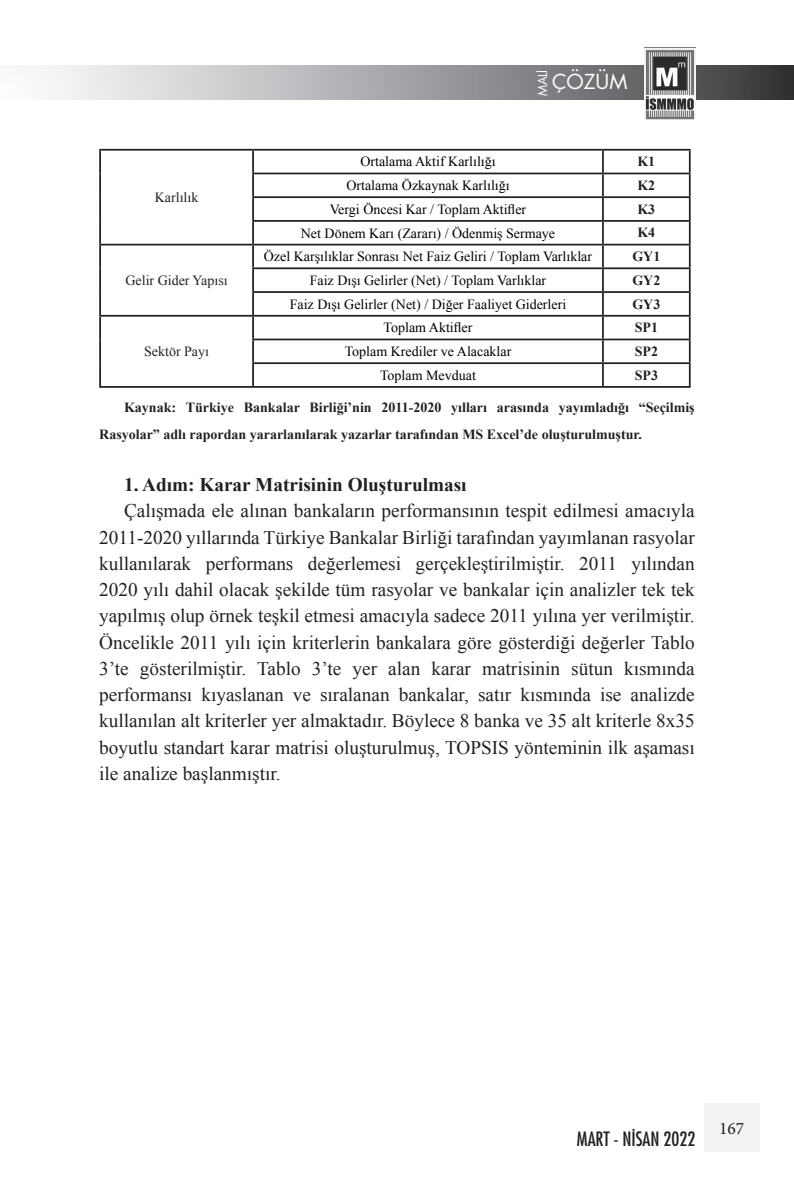
<style>
.page{position:relative;width:794px;height:1191px;background:#fff}
.page>*{position:absolute;margin:0;border:0;box-sizing:border-box;transform-origin:0 0}
.t1{font:20.12px "Futura Book Tr";color:#fff}
.t2{font:19.25px/26.2px "Times New Roman";color:#231f20;text-align:justify}
.t3{font:700 19.25px "Times New Roman";color:#231f20}
.t4{font:19.25px "Futura Cond Nr Tr";color:#231f20}
.t5{font:17.5px "Minion Pro";color:#231f20}
.t6{font:14px "Times New Roman";color:#000}
.t7{font:700 14px/26.2px "Times New Roman";color:#231f20}
.t8{font:14px "Times New Roman";color:#231f20}
.t9{font:12.25px "Futura Book Tr";color:#fff}
</style>
<div class="page">
<div style="left:0;top:65px;width:794px;height:35px;background:linear-gradient(to right,#fff,#3c3d3f)"></div>
<img style="left:644px;top:47px;width:51px;height:73px">
<div style="left:704px;top:1103px;width:55px;height:48px;background:#f2f3f4"></div>
<hr style="left:99px;top:149px;width:154px;height:2px;background:#231f20">
<hr style="left:99px;top:151px;width:2px;height:22px;background:#231f20">
<hr style="left:253px;top:149px;width:350px;height:2px;background:#231f20">
<hr style="left:252px;top:151px;width:2px;height:22px;background:#231f20">
<hr style="left:603px;top:149px;width:87px;height:2px;background:#231f20">
<hr style="left:602px;top:151px;width:2px;height:22px;background:#231f20">
<hr style="left:99px;top:173px;width:2px;height:24px;background:#231f20">
<hr style="left:252px;top:173px;width:351px;height:1px;background:#231f20">
<hr style="left:252px;top:174px;width:2px;height:22px;background:#231f20">
<hr style="left:603px;top:173px;width:87px;height:1px;background:#231f20">
<hr style="left:602px;top:174px;width:2px;height:22px;background:#231f20">
<hr style="left:99px;top:197px;width:2px;height:24px;background:#231f20">
<hr style="left:252px;top:196px;width:351px;height:2px;background:#231f20">
<hr style="left:252px;top:198px;width:2px;height:22px;background:#231f20">
<hr style="left:603px;top:196px;width:87px;height:2px;background:#231f20">
<hr style="left:602px;top:198px;width:2px;height:22px;background:#231f20">
<hr style="left:99px;top:221px;width:2px;height:23px;background:#231f20">
<hr style="left:252px;top:220px;width:351px;height:2px;background:#231f20">
<hr style="left:252px;top:222px;width:2px;height:22px;background:#231f20">
<hr style="left:603px;top:220px;width:87px;height:2px;background:#231f20">
<hr style="left:602px;top:222px;width:2px;height:22px;background:#231f20">
<hr style="left:99px;top:244px;width:154px;height:1px;background:#231f20">
<hr style="left:99px;top:245px;width:2px;height:23px;background:#231f20">
<hr style="left:253px;top:244px;width:350px;height:1px;background:#231f20">
<hr style="left:252px;top:245px;width:2px;height:22px;background:#231f20">
<hr style="left:603px;top:244px;width:87px;height:1px;background:#231f20">
<hr style="left:602px;top:245px;width:2px;height:22px;background:#231f20">
<hr style="left:99px;top:268px;width:2px;height:24px;background:#231f20">
<hr style="left:252px;top:267px;width:351px;height:2px;background:#231f20">
<hr style="left:252px;top:269px;width:2px;height:22px;background:#231f20">
<hr style="left:603px;top:267px;width:87px;height:2px;background:#231f20">
<hr style="left:602px;top:269px;width:2px;height:22px;background:#231f20">
<hr style="left:99px;top:292px;width:2px;height:23px;background:#231f20">
<hr style="left:252px;top:291px;width:351px;height:2px;background:#231f20">
<hr style="left:252px;top:293px;width:2px;height:22px;background:#231f20">
<hr style="left:603px;top:291px;width:87px;height:2px;background:#231f20">
<hr style="left:602px;top:293px;width:2px;height:22px;background:#231f20">
<hr style="left:99px;top:315px;width:154px;height:2px;background:#231f20">
<hr style="left:99px;top:317px;width:2px;height:22px;background:#231f20">
<hr style="left:253px;top:315px;width:350px;height:2px;background:#231f20">
<hr style="left:252px;top:317px;width:2px;height:21px;background:#231f20">
<hr style="left:603px;top:315px;width:87px;height:2px;background:#231f20">
<hr style="left:602px;top:317px;width:2px;height:21px;background:#231f20">
<hr style="left:99px;top:339px;width:2px;height:24px;background:#231f20">
<hr style="left:252px;top:338px;width:351px;height:2px;background:#231f20">
<hr style="left:252px;top:340px;width:2px;height:22px;background:#231f20">
<hr style="left:603px;top:338px;width:87px;height:2px;background:#231f20">
<hr style="left:602px;top:340px;width:2px;height:22px;background:#231f20">
<hr style="left:99px;top:363px;width:2px;height:23px;background:#231f20">
<hr style="left:252px;top:362px;width:351px;height:2px;background:#231f20">
<hr style="left:252px;top:364px;width:2px;height:22px;background:#231f20">
<hr style="left:603px;top:362px;width:87px;height:2px;background:#231f20">
<hr style="left:602px;top:364px;width:2px;height:22px;background:#231f20">
<svg style="left:689px;top:151px;width:1px;height:235px"></svg>
<hr style="left:99px;top:386px;width:154px;height:2px;background:#231f20">
<hr style="left:253px;top:386px;width:350px;height:2px;background:#231f20">
<hr style="left:603px;top:386px;width:87px;height:2px;background:#231f20">
<p class="t8" style="left:155px;top:188px;width:45px">Karlılık</p>
<p class="t8" style="left:125px;top:271px;width:104px">Gelir Gider Yapısı</p>
<p class="t9" style="left:534px;top:96px;width:27px;rotate:-90deg">MALİ</p>
<p class="t1" style="left:552px;top:68px;width:77px">ÇÖZÜM</p>
<p class="t6" style="left:360px;top:152px;width:137px">Ortalama Aktif Karlılığı</p>
<p class="t7" style="left:637px;top:148px;width:19px">K1</p>
<p class="t6" style="left:346px;top:176px;width:165px">Ortalama Özkaynak Karlılığı</p>
<p class="t7" style="left:637px;top:172px;width:19px">K2</p>
<p class="t6" style="left:330px;top:200px;width:198px">Vergi Öncesi Kar / Toplam Aktifler</p>
<p class="t7" style="left:637px;top:195px;width:19px">K3</p>
<p class="t6" style="left:301px;top:223px;width:256px">Net Dönem Karı (Zararı) / Ödenmiş Sermaye</p>
<p class="t7" style="left:637px;top:219px;width:19px">K4</p>
<p class="t6" style="left:264px;top:247px;width:330px">Özel Karşılıklar Sonrası Net Faiz Geliri / Toplam Varlıklar</p>
<p class="t7" style="left:632px;top:243px;width:29px">GY1</p>
<p class="t6" style="left:310px;top:271px;width:238px">Faiz Dışı Gelirler (Net) / Toplam Varlıklar</p>
<p class="t7" style="left:632px;top:267px;width:29px">GY2</p>
<p class="t6" style="left:290px;top:295px;width:278px">Faiz Dışı Gelirler (Net) / Diğer Faaliyet Giderleri</p>
<p class="t7" style="left:632px;top:290px;width:29px">GY3</p>
<p class="t6" style="left:383px;top:318px;width:90px">Toplam Aktifler</p>
<p class="t7" style="left:634px;top:314px;width:25px">SP1</p>
<p class="t6" style="left:345px;top:342px;width:168px">Toplam Krediler ve Alacaklar</p>
<p class="t7" style="left:634px;top:338px;width:25px">SP2</p>
<p class="t6" style="left:380px;top:366px;width:97px">Toplam Mevduat</p>
<p class="t7" style="left:634px;top:361px;width:25px">SP3</p>
<p class="t7" style="left:99px;top:394px;width:597px;text-indent:25px">Kaynak: Türkiye Bankalar Birliği’nin 2011-2020 yılları arasında yayımladığı “Seçilmiş<br>Rasyolar” adlı rapordan yararlanılarak yazarlar tarafından MS Excel’de oluşturulmuştur.</p>
<p class="t3" style="left:124px;top:471px;width:344px">1. Adım: Karar Matrisinin Oluşturulması</p>
<p class="t2" style="left:99px;top:497px;width:597px;text-indent:25px">Çalışmada ele alınan bankaların performansının tespit edilmesi amacıyla 2011-2020 yıllarında Türkiye Bankalar Birliği tarafından yayımlanan rasyolar kullanılarak performans değerlemesi gerçekleştirilmiştir. 2011 yılından 2020 yılı dahil olacak şekilde tüm rasyolar ve bankalar için analizler tek tek yapılmış olup örnek teşkil etmesi amacıyla sadece 2011 yılına yer verilmiştir.<br>Öncelikle 2011 yılı için kriterlerin bankalara göre gösterdiği değerler Tablo 3’te gösterilmiştir. Tablo 3’te yer alan karar matrisinin sütun kısmında performansı kıyaslanan ve sıralanan bankalar, satır kısmında ise analizde kullanılan alt kriterler yer almaktadır. Böylece 8 banka ve 35 alt kriterle 8x35 boyutlu standart karar matrisi oluşturulmuş, TOPSIS yönteminin ilk aşaması ile analize başlanmıştır.</p>
<p class="t8" style="left:144px;top:342px;width:66px">Sektör Payı</p>
<p class="t4" style="left:577px;top:1126px;width:120px">MART - NİSAN 2022</p>
<p class="t5" style="left:719px;top:1116px;width:27px">167</p>
</div>
